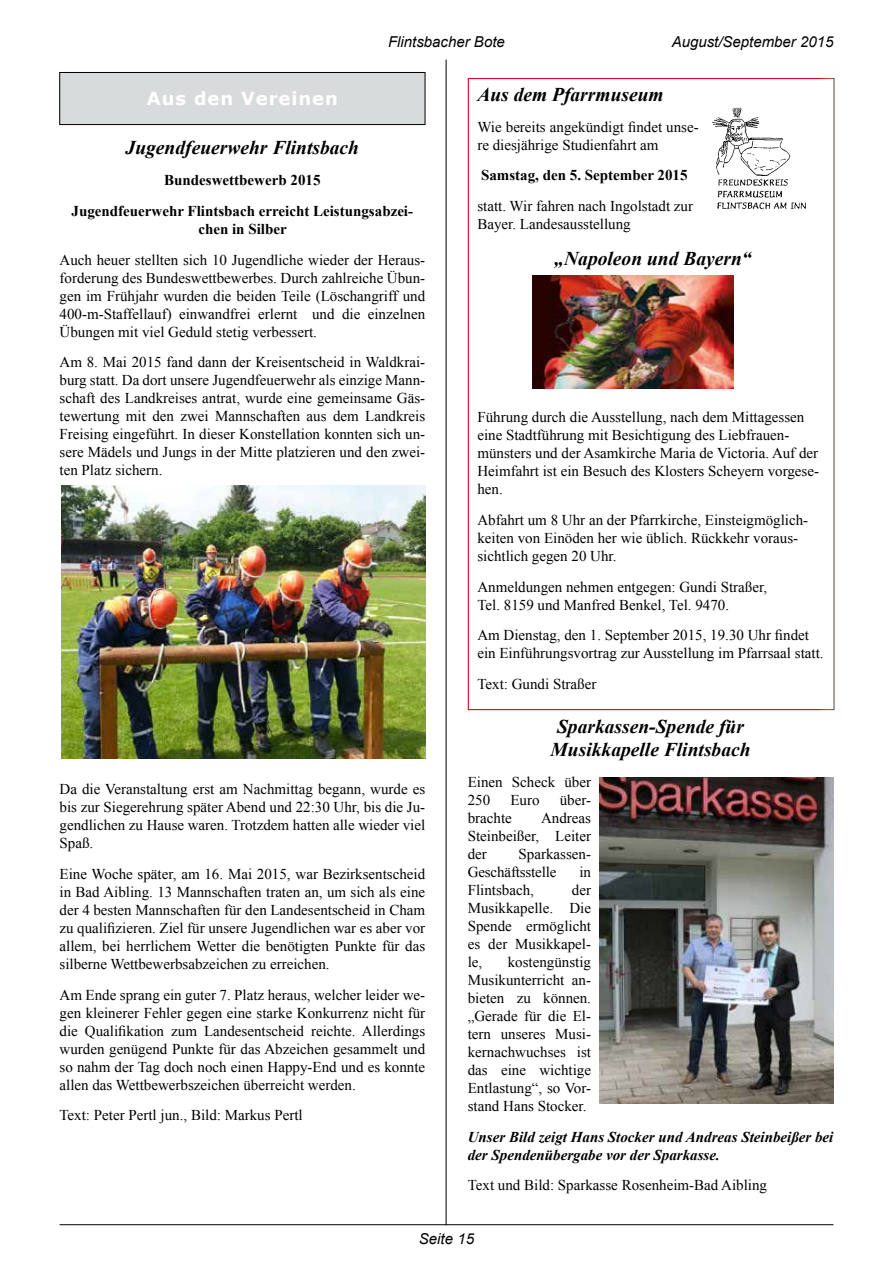
<style>
.page{position:relative;width:893px;height:1263px;background:#fff}
.page>*{position:absolute;margin:0;border:0;box-sizing:border-box;transform-origin:0 0}
.t1{font:italic 700 19.5px/23.4px "Times New Roman";color:#000;text-align:center}
.t2{font:700 18px "Verdana";letter-spacing:.05em;color:#fff}
.t3{font:15px/18px "Times New Roman";color:#000}
.t4{font:700 15px/30.8px "Times New Roman";color:#000;text-align:center}
.t5{font:italic 700 15px/18px "Times New Roman";color:#000}
.t6{font:italic 15px "Arial";color:#000}
</style>
<div class="page">
<hr style="left:60px;top:1224px;width:773px;height:1px;background:#000">
<hr style="left:446px;top:60px;width:1px;height:1165px;background:#000">
<div style="left:60px;top:72px;width:365px;height:53px;background:#d8dbdc"></div>
<div style="left:60px;top:72px;width:365px;height:53px;border:1px solid #000"></div>
<img style="left:712px;top:107px;width:94px;height:103px">
<img style="left:533px;top:276px;width:200px;height:112px">
<img style="left:600px;top:777px;width:233px;height:327px">
<img style="left:62px;top:485px;width:363px;height:273px">
<p class="t6" style="left:388px;top:32px;width:118px">Flintsbacher Bote</p>
<p class="t6" style="left:672px;top:32px;width:163px">August/September 2015</p>
<p class="t2" style="left:147px;top:86px;width:192px">Aus den Vereinen</p>
<h1 class="t1" style="left:477px;top:82px;width:188px">Aus dem Pfarrmuseum</h1>
<p class="t3" style="left:477px;top:117px;width:223px">Wie bereits angekündigt findet unse&shy;re diesjährige Studienfahrt am</p>
<p class="t4" style="left:481px;top:160px;width:208px">Samstag, den 5. September 2015</p>
<p class="t3" style="left:477px;top:197px;width:217px">statt. Wir fahren nach Ingolstadt zur<br>Bayer. Landesausstellung</p>
<h1 class="t1" style="left:554px;top:246px;width:199px">„Napoleon und Bayern“</h1>
<h1 class="t1" style="left:126px;top:135px;width:235px">Jugendfeuerwehr Flintsbach</h1>
<p class="t4" style="left:72px;top:164px;width:343px">Bundeswettbewerb 2015<br>Jugendfeuerwehr Flintsbach erreicht Leistungsabzei-</p>
<p class="t4" style="left:198px;top:213px;width:90px">chen in Silber</p>
<p class="t3" style="left:60px;top:250px;width:367px;text-align:justify">Auch heuer stellten sich 10 Jugendliche wieder der Heraus&shy;forderung des Bundeswettbewerbes. Durch zahlreiche Übun&shy;gen im Frühjahr wurden die beiden Teile (Löschangriff und 400-m-Staffellauf) einwandfrei erlernt und die einzelnen Übungen mit viel Geduld stetig verbessert.</p>
<p class="t3" style="left:60px;top:353px;width:367px;text-align:justify">Am 8. Mai 2015 fand dann der Kreisentscheid in Waldkrai&shy;burg statt. Da dort unsere Jugendfeuerwehr als einzige Mann&shy;schaft des Landkreises antrat, wurde eine gemeinsame Gäs&shy;tewertung mit den zwei Mannschaften aus dem Landkreis Freising eingeführt. In dieser Konstellation konnten sich un&shy;sere Mädels und Jungs in der Mitte platzieren und den zwei&shy;ten Platz sichern.</p>
<p class="t3" style="left:477px;top:408px;width:343px">Führung durch die Ausstellung, nach dem Mittagessen eine Stadtführung mit Besichtigung des Liebfrauen&shy;münsters und der Asamkirche Maria de Victoria. Auf der Heimfahrt ist ein Besuch des Klosters Scheyern vorgese&shy;hen.</p>
<p class="t3" style="left:477px;top:510px;width:332px">Abfahrt um 8 Uhr an der Pfarrkirche, Einsteigmöglich&shy;keiten von Einöden her wie üblich. Rückkehr voraus&shy;sichtlich gegen 20 Uhr.</p>
<p class="t3" style="left:477px;top:577px;width:291px">Anmeldungen nehmen entgegen: Gundi Straßer,<br>Tel. 8159 und Manfred Benkel, Tel. 9470.</p>
<p class="t3" style="left:477px;top:626px;width:348px">Am Dienstag, den 1. September 2015, 19.30 Uhr findet ein Einführungsvortrag zur Ausstellung im Pfarrsaal statt.</p>
<p class="t3" style="left:477px;top:675px;width:120px">Text: Gundi Straßer</p>
<h1 class="t1" style="left:551px;top:714px;width:201px">Sparkassen-Spende für<br>Musikkapelle Flintsbach</h1>
<p class="t3" style="left:468px;top:772px;width:125px">Einen Scheck über<br>250</p>
<p class="t3" style="left:60px;top:780px;width:367px;text-align:justify">Da die Veranstaltung erst am Nachmittag begann, wurde es bis zur Siegerehrung später Abend und 22:30 Uhr, bis die Ju&shy;gendlichen zu Hause waren. Trotzdem hatten alle wieder viel Spaß.</p>
<p class="t3" style="left:60px;top:864px;width:367px;text-align:justify">Eine Woche später, am 16. Mai 2015, war Bezirksentscheid in Bad Aibling. 13 Mannschaften traten an, um sich als eine der 4 besten Mannschaften für den Landesentscheid in Cham zu qualifizieren. Ziel für unsere Jugendlichen war es aber vor allem, bei herrlichem Wetter die benötigten Punkte für das silberne Wettbewerbsabzeichen zu erreichen.</p>
<p class="t3" style="left:60px;top:985px;width:367px;text-align:justify">Am Ende sprang ein guter 7. Platz heraus, welcher leider we&shy;gen kleinerer Fehler gegen eine starke Konkurrenz nicht für die Qualifikation zum Landesentscheid reichte. Allerdings wurden genügend Punkte für das Abzeichen gesammelt und so nahm der Tag doch noch einen Happy-End und es konnte allen das Wettbewerbszeichen überreicht werden.</p>
<p class="t3" style="left:60px;top:1106px;width:245px">Text: Peter Pertl jun., Bild: Markus Pertl</p>
<p class="t3" style="left:510px;top:790px;width:31px">Euro</p>
<p class="t3" style="left:560px;top:790px;width:33px">über-</p>
<p class="t3" style="left:468px;top:808px;width:46px">brachte</p>
<p class="t3" style="left:468px;top:808px;width:125px;text-align:justify;text-indent:73px">Andreas Steinbeißer, Leiter der</p>
<p class="t3" style="left:468px;top:844px;width:125px;text-indent:51px">Sparkassen-<br>Geschäftsstelle</p>
<p class="t3" style="left:579px;top:862px;width:13px">in</p>
<p class="t3" style="left:468px;top:880px;width:68px">Flintsbach,</p>
<p class="t3" style="left:468px;top:880px;width:125px;text-align:justify;text-indent:104px">der Musikkapelle. Die Spende ermöglicht es der Musikkapel&shy;le,</p>
<p class="t3" style="left:468px;top:952px;width:125px;text-align:justify;text-indent:40px">kostengünstig Musikunterricht an&shy;bieten zu können. „Gerade für die El&shy;tern unseres Musi&shy;kernachwuchses ist das eine wichtige Entlastung“, so Vor&shy;stand Hans Stocker.</p>
<p class="t5" style="left:468px;top:1127px;width:367px">Unser Bild zeigt Hans Stocker und Andreas Steinbeißer bei der Spendenübergabe vor der Sparkasse.</p>
<p class="t3" style="left:468px;top:1176px;width:301px">Text und Bild: Sparkasse Rosenheim-Bad Aibling</p>
<p class="t6" style="left:419px;top:1229px;width:57px">Seite 15</p>
</div>
